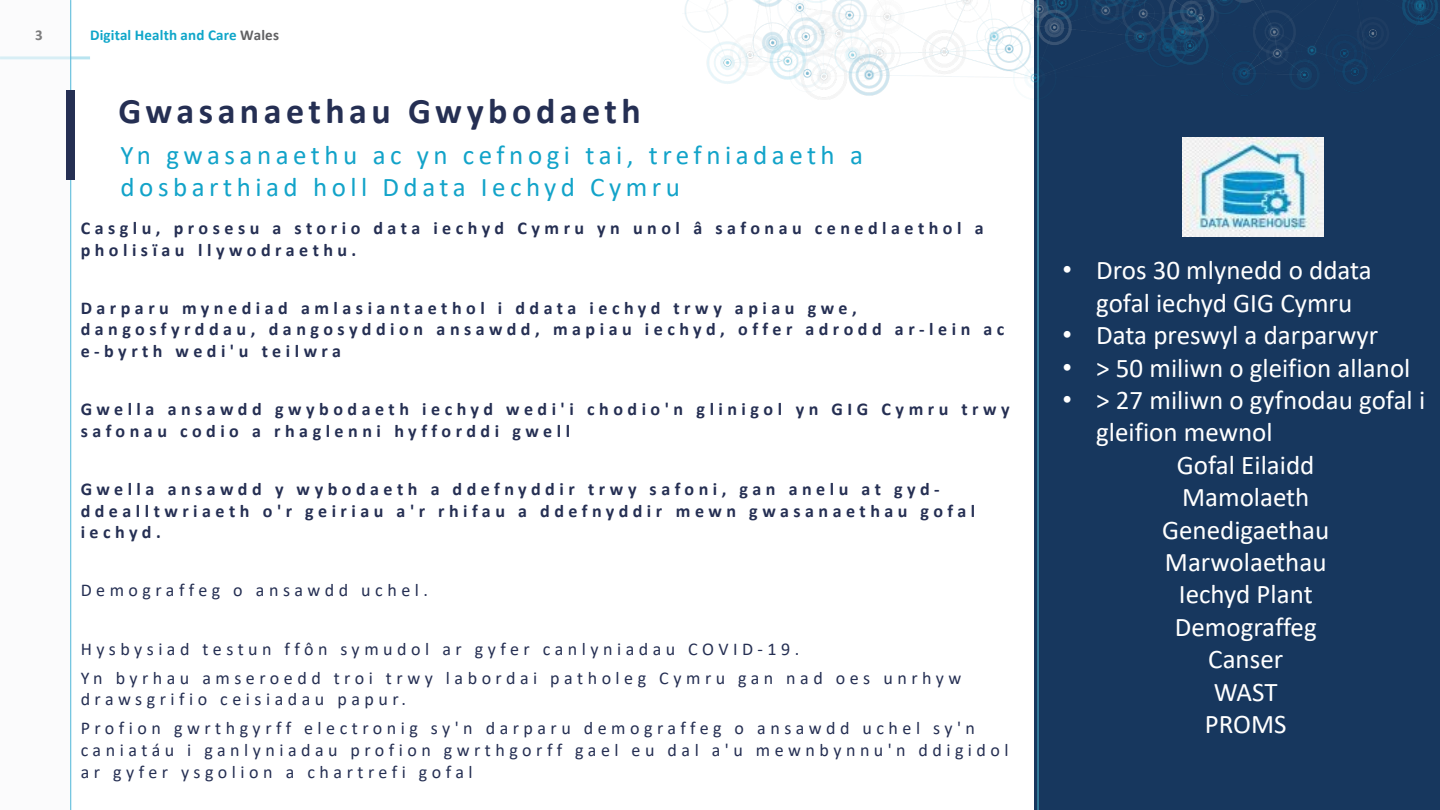
<style>
.page{position:relative;width:1440px;height:810px;background:#fff}
.page>*{position:absolute;margin:0;border:0;box-sizing:border-box;transform-origin:0 0}
.t1{font:700 36px "Calibri";letter-spacing:.125em;color:#252f53}
.t2{font:27px/32.4px "Calibri";color:#fff;text-align:center}
.t3{font:27px/32.4px "Calibri";letter-spacing:.165em;color:#12a3c9}
.t4{font:700 18px/21.6px "Calibri";letter-spacing:.25em;color:#252f53}
.t5{font:18px/21.6px "Calibri";letter-spacing:.25em;color:#252f53}
.t6{font:700 15px "Calibri";letter-spacing:.01em;color:#0fa6c9}
.t7{font:700 15px "Calibri";color:#000}
.s1{color:#616163}
.s2{font-family:"Arial"}
</style>
<div class="page">
<hr style="left:0;top:56px;width:90px;height:3px;background:#b8e4f0">
<div style="left:1035px;top:0;width:405px;height:810px;background:#17375e"></div>
<hr style="left:1037px;top:0;width:2px;height:810px;background:#46aac5">
<img style="left:684px;top:0;width:754px;height:104px">
<div style="left:0;top:0;width:69px;height:809px;background:#f9f9fb"></div>
<hr style="left:70px;top:0;width:1px;height:810px;background:#66c0dd">
<div style="left:67px;top:90px;width:8px;height:90px;background:#252f53"></div>
<img style="left:1183px;top:138px;width:141px;height:99px">
<p class="t7" style="left:35px;top:24px;width:9px">3</p>
<p class="t6" style="left:90px;top:24px;width:190px">Digital Health and Care <span class="s1">Wales</span></p>
<p class="t1" style="left:119px;top:86px;width:524px">Gwasanaethau Gwybodaeth</p>
<p class="t3" style="left:121px;top:138px;width:744px">Yn gwasanaethu ac yn cefnogi tai, trefniadaeth a dosbarthiad holl Ddata Iechyd Cymru</p>
<p class="t4" style="left:81px;top:217px;width:905px">Casglu, prosesu a storio data iechyd Cymru yn unol â safonau cenedlaethol a pholisïau llywodraethu.</p>
<p class="t4" style="left:81px;top:297px;width:925px">Darparu mynediad amlasiantaethol i ddata iechyd trwy apiau gwe, dangosfyrddau, dangosyddion ansawdd, mapiau iechyd, offer adrodd ar-lein ac e-byrth wedi'u teilwra</p>
<p class="t4" style="left:81px;top:398px;width:931px">Gwella ansawdd gwybodaeth iechyd wedi'i chodio'n glinigol yn GIG Cymru trwy safonau codio a rhaglenni hyfforddi gwell</p>
<p class="t4" style="left:81px;top:478px;width:896px">Gwella ansawdd y wybodaeth a ddefnyddir trwy safoni, gan anelu at gyd&shy;ddealltwriaeth o'r geiriau a'r rhifau a ddefnyddir mewn gwasanaethau gofal iechyd.</p>
<p class="t5" style="left:81px;top:579px;width:349px">Demograffeg o ansawdd uchel.</p>
<p class="t5" style="left:81px;top:637px;width:720px">Hysbysiad testun ffôn symudol ar gyfer canlyniadau COVID-19.</p>
<p class="t5" style="left:81px;top:667px;width:882px">Yn byrhau amseroedd troi trwy labordai patholeg Cymru gan nad oes unrhyw drawsgrifio ceisiadau papur.</p>
<p class="t5" style="left:81px;top:717px;width:929px">Profion gwrthgyrff electronig sy'n darparu demograffeg o ansawdd uchel sy'n caniatáu i ganlyniadau profion gwrthgorff gael eu dal a'u mewnbynnu'n ddigidol ar gyfer ysgolion a chartrefi gofal</p>
<p class="t2" style="left:1062px;top:253px;width:311px"><span class="s2">•</span> Dros 30 mlynedd o ddata gofal iechyd GIG Cymru</p>
<p class="t2" style="left:1062px;top:318px;width:317px"><span class="s2">•</span> Data preswyl a darparwyr</p>
<p class="t2" style="left:1062px;top:351px;width:349px"><span class="s2">•</span> &gt; 50 miliwn o gleifion allanol</p>
<p class="t2" style="left:1096px;top:383px;width:331px;text-align:left;text-indent:-34px"><span class="s2">•</span> &gt; 27 miliwn o gyfnodau gofal i gleifion mewnol</p>
<p class="t2" style="left:1177px;top:448px;width:139px">Gofal Eilaidd</p>
<p class="t2" style="left:1182px;top:480px;width:129px">Mamolaeth</p>
<p class="t2" style="left:1162px;top:513px;width:169px">Genedigaethau</p>
<p class="t2" style="left:1165px;top:545px;width:163px">Marwolaethau</p>
<p class="t2" style="left:1179px;top:577px;width:135px">Iechyd Plant</p>
<p class="t2" style="left:1175px;top:610px;width:143px">Demograffeg</p>
<p class="t2" style="left:1208px;top:642px;width:76px">Canser</p>
<p class="t2" style="left:1214px;top:675px;width:65px">WAST</p>
<p class="t2" style="left:1205px;top:707px;width:83px">PROMS</p>
</div>
